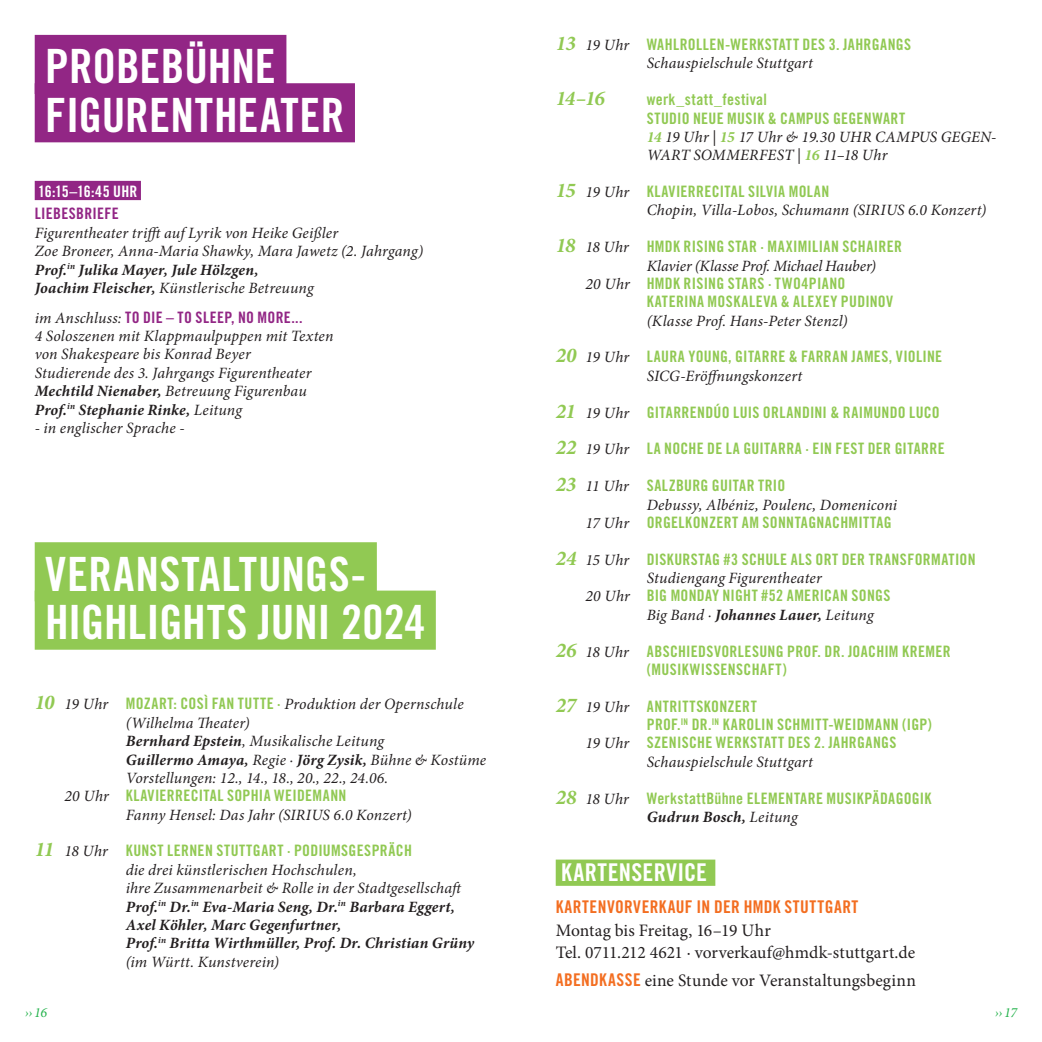
<style>
.page{position:relative;width:1042px;height:1042px;background:#fff}
.page>*{position:absolute;margin:0;border:0;box-sizing:border-box;transform-origin:0 0}
.t1{font:47.25px/48.3px "Trade Gothic Bold Cond Twenty";color:#fff}
.t2{font:24.5px "Trade Gothic Bold Cond Twenty";letter-spacing:.015em;color:#fff}
.t3{font:italic 700 21px "Minion Pro";color:#91c953}
.t4{font:17.5px/22.8px "Minion Pro";color:#231f20}
.t5{font:17.5px "Trade Gothic Bold Cond Twenty";letter-spacing:.03em;color:#f36e21}
.t6{font:italic 15.75px/18.4px "Minion Pro";letter-spacing:.01em;color:#231f20}
.t7{font:15.75px/18.4px "Trade Gothic Bold Cond Twenty";letter-spacing:.025em;color:#91c953}
.t8{font:italic 700 15.75px/18.4px "Minion Pro";letter-spacing:.01em;color:#231f20}
.t9{font:15.75px "Trade Gothic Bold Cond Twenty";letter-spacing:.025em;color:#922685}
.t10{font:15.75px "Trade Gothic Bold Cond Twenty";color:#fff}
.t11{font:italic 14px "Minion Pro";color:#23b24b}
.s1{font-weight:700}
.s2{font-family:"Minion Pro";font-style:italic;color:#231f20}
.s3{font-weight:700;font-size:21px;color:#91c953}
.s4{font-family:"Trade Gothic Bold Cond Twenty";font-style:normal;color:#91c953}
.s5{font-family:"Minion Pro";font-weight:700;font-style:italic;font-size:21px}
.s6{font-weight:400}
.s7{font-weight:700;color:#91c953}
.s8{font-family:"Trade Gothic Bold Cond Twenty";color:#f36e21}
</style>
<div class="page">
<div style="left:35px;top:181px;width:106px;height:19px;background:#922685"></div>
<div style="left:35px;top:35px;width:251px;height:59px;background:#922685"></div>
<div style="left:35px;top:83px;width:320px;height:59px;background:#922685"></div>
<div style="left:35px;top:542px;width:342px;height:59px;background:#91c953"></div>
<div style="left:35px;top:590px;width:401px;height:60px;background:#91c953"></div>
<div style="left:556px;top:859px;width:159px;height:27px;background:#91c953"></div>
<h1 class="t1" style="left:45px;top:42px;width:301px">PROBEBÜHNE<br>FIGURENTHEATER</h1>
<p class="t10" style="left:38px;top:181px;width:101px">16:15–16:45 UHR</p>
<p class="t9" style="left:35px;top:204px;width:86px">LIEBESBRIEFE</p>
<p class="t6" style="left:35px;top:223px;width:390px">Figurentheater trifft auf Lyrik von Heike Geißler<br>Zoe Broneer, Anna-Maria Shawky, Mara Jawetz (2. Jahrgang)<br><span class="s1">Prof.</span><sup>in</sup> <span class="s1">Julika Mayer, Jule Hölzgen,<br>Joachim Fleischer,</span> Künstlerische Betreuung</p>
<p class="t9" style="left:35px;top:307px;width:269px"><span class="s2">im Anschluss:</span> TO DIE – TO SLEEP, NO MORE...</p>
<p class="t6" style="left:35px;top:327px;width:300px">4 Soloszenen mit Klappmaulpuppen mit Texten von Shakespeare bis Konrad Beyer<br>Studierende des 3. Jahrgangs Figurentheater <span class="s1">Mechtild Nienaber,</span> Betreuung Figurenbau <span class="s1">Prof.</span><sup>in</sup> <span class="s1">Stephanie Rinke,</span> Leitung</p>
<p class="t6" style="left:35px;top:419px;width:151px">- in englischer Sprache -</p>
<h1 class="t1" style="left:45px;top:549px;width:382px">VERANSTALTUNGS-<br>HIGHLIGHTS JUNI 2024</h1>
<p class="t6" style="left:126px;top:695px;width:362px;text-indent:-91px"><span class="s3">10</span> 19 Uhr <span class="s4">MOZART: COSÌ FAN TUTTE ·</span> Produktion der Opernschule (Wilhelma Theater)<br><span class="s1">Bernhard Epstein</span>, Musikalische Leitung<br><span class="s1">Guillermo Amaya,</span> Regie · <span class="s1">Jörg Zysik,</span> Bühne &amp; Kostüme Vorstellungen: 12., 14., 18., 20., 22., 24.06.</p>
<p class="t7" style="left:65px;top:786px;width:283px"><span class="s2">20 Uhr</span> KLAVIERRECITAL SOPHIA WEIDEMANN</p>
<p class="t6" style="left:126px;top:805px;width:287px">Fanny Hensel: Das Jahr (SIRIUS 6.0 Konzert)</p>
<p class="t7" style="left:35px;top:841px;width:379px"><span class="s5">11</span> <span class="s2">18 Uhr</span> KUNST LERNEN STUTTGART · PODIUMSGESPRÄCH</p>
<p class="t8" style="left:126px;top:860px;width:350px"><span class="s6">die drei künstlerischen Hochschulen,<br>ihre Zusammenarbeit &amp; Rolle in der Stadtgesellschaft </span>Prof.<sup>in</sup> Dr.<sup>in</sup> Eva-Maria Seng, Dr.<sup>in</sup> Barbara Eggert, Axel Köhler, Marc Gegenfurtner,<br>Prof.<sup>in</sup> Britta Wirthmüller, Prof. Dr. Christian Grüny <span class="s6">(im Württ. Kunstverein)</span></p>
<p class="t7" style="left:556px;top:35px;width:357px"><span class="s5">13</span> <span class="s2">19 Uhr</span> WAHLROLLEN-WERKSTATT DES 3. JAHRGANGS</p>
<p class="t6" style="left:647px;top:54px;width:168px">Schauspielschule Stuttgart</p>
<h3 class="t3" style="left:556px;top:83px;width:51px">14–16</h3>
<p class="t7" style="left:647px;top:90px;width:260px">werk_statt_festival<br>STUDIO NEUE MUSIK &amp; CAMPUS GEGENWART</p>
<p class="t6" style="left:647px;top:128px;width:351px"><span class="s7">14</span> 19 Uhr | <span class="s7">15</span> 17 Uhr &amp; 19.30 UHR CAMPUS GEGEN-<br>WART SOMMERFEST | <span class="s7">16</span> 11–18 Uhr</p>
<p class="t7" style="left:556px;top:182px;width:275px"><span class="s5">15</span> <span class="s2">19 Uhr</span> KLAVIERRECITAL SILVIA MOLAN</p>
<p class="t6" style="left:647px;top:201px;width:341px">Chopin, Villa-Lobos, Schumann (SIRIUS 6.0 Konzert)</p>
<p class="t7" style="left:556px;top:237px;width:348px"><span class="s5">18</span> <span class="s2">18 Uhr</span> HMDK RISING STAR · MAXIMILIAN SCHAIRER</p>
<p class="t6" style="left:647px;top:256px;width:231px">Klavier (Klasse Prof. Michael Hauber)</p>
<p class="t7" style="left:647px;top:274px;width:248px;text-indent:-61px"><span class="s2">20 Uhr</span> HMDK RISING STARS · TWO4PIANO<br>KATERINA MOSKALEVA &amp; ALEXEY PUDINOV</p>
<p class="t6" style="left:647px;top:311px;width:202px">(Klasse Prof. Hans-Peter Stenzl)</p>
<p class="t7" style="left:556px;top:347px;width:388px"><span class="s5">20</span> <span class="s2">19 Uhr</span> LAURA YOUNG, GITARRE &amp; FARRAN JAMES, VIOLINE</p>
<p class="t6" style="left:647px;top:367px;width:157px">SICG-Eröffnungskonzert</p>
<p class="t7" style="left:556px;top:403px;width:386px"><span class="s5">21</span> <span class="s2">19 Uhr</span> GITARRENDÚO LUIS ORLANDINI &amp; RAIMUNDO LUCO</p>
<p class="t7" style="left:556px;top:439px;width:391px"><span class="s5">22</span> <span class="s2">19 Uhr</span> LA NOCHE DE LA GUITARRA · EIN FEST DER GITARRE</p>
<p class="t7" style="left:556px;top:476px;width:231px"><span class="s5">23</span> <span class="s2">11 Uhr</span> SALZBURG GUITAR TRIO</p>
<p class="t6" style="left:647px;top:495px;width:252px">Debussy, Albéniz, Poulenc, Domeniconi</p>
<p class="t7" style="left:585px;top:513px;width:308px"><span class="s2">17 Uhr</span> ORGELKONZERT AM SONNTAGNACHMITTAG</p>
<p class="t7" style="left:556px;top:550px;width:421px"><span class="s5">24</span> <span class="s2">15 Uhr</span> DISKURSTAG #3 SCHULE ALS ORT DER TRANSFORMATION</p>
<p class="t6" style="left:647px;top:569px;width:177px">Studiengang Figurentheater</p>
<p class="t7" style="left:585px;top:586px;width:306px"><span class="s2">20 Uhr</span> BIG MONDAY NIGHT #52 AMERICAN SONGS</p>
<p class="t6" style="left:647px;top:605px;width:228px">Big Band · <span class="s1">Johannes Lauer,</span> Leitung</p>
<p class="t7" style="left:647px;top:641px;width:305px;text-indent:-91px"><span class="s5">26</span> <span class="s2">18 Uhr</span> ABSCHIEDSVORLESUNG PROF. DR. JOACHIM KREMER (MUSIKWISSENSCHAFT)</p>
<p class="t7" style="left:556px;top:697px;width:203px"><span class="s5">27</span> <span class="s2">19 Uhr</span> ANTRITTSKONZERT</p>
<p class="t7" style="left:647px;top:715px;width:287px">PROF.<sup>IN</sup> DR.<sup>IN</sup> KAROLIN SCHMITT-WEIDMANN (IGP)</p>
<p class="t7" style="left:585px;top:733px;width:312px"><span class="s2">19 Uhr</span> SZENISCHE WERKSTATT DES 2. JAHRGANGS</p>
<p class="t6" style="left:647px;top:752px;width:168px">Schauspielschule Stuttgart</p>
<p class="t7" style="left:556px;top:788px;width:377px"><span class="s5">28</span> <span class="s2">18 Uhr</span> WerkstattBühne ELEMENTARE MUSIKPÄDAGOGIK</p>
<p class="t8" style="left:647px;top:807px;width:152px">Gudrun Bosch, <span class="s6">Leitung</span></p>
<h2 class="t2" style="left:561px;top:858px;width:147px">KARTENSERVICE</h2>
<p class="t5" style="left:556px;top:896px;width:304px">KARTENVORVERKAUF IN DER HMDK STUTTGART</p>
<p class="t4" style="left:556px;top:919px;width:361px">Montag bis Freitag, 16–19 Uhr<br>Tel. 0711.212 4621 · vorverkauf@hmdk-stuttgart.de</p>
<p class="t4" style="left:556px;top:969px;width:362px"><span class="s8">ABENDKASSE</span> eine Stunde vor Veranstaltungsbeginn</p>
<p class="t11" style="left:25px;top:1003px;width:24px">›› 16</p>
<p class="t11" style="left:995px;top:1003px;width:24px">›› 17</p>
</div>
